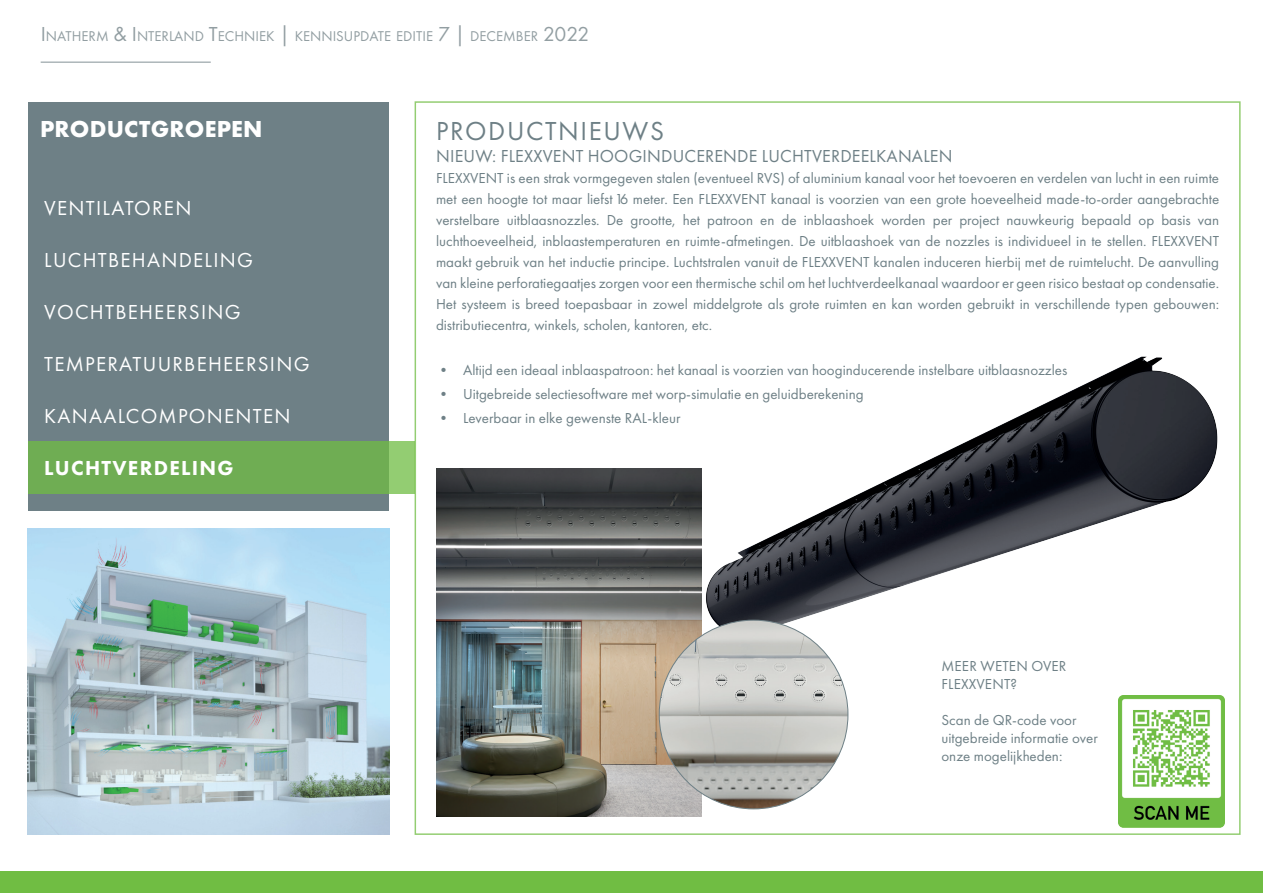
<style>
.page{position:relative;width:1263px;height:893px;background:#fff}
.page>*{position:absolute;margin:0;border:0;box-sizing:border-box;transform-origin:0 0}
.t1{font:27px "Futura PT";letter-spacing:.06em;color:#6e8086}
.t2{font:700 24px "Futura PT";letter-spacing:.01em;color:#fff}
.t3{font:21px "Futura PT";letter-spacing:.06em;color:#fff}
.t4{font:800 21px "Futura PT";letter-spacing:.06em;color:#fff}
.t5{font:18px "Futura PT";letter-spacing:.01em;color:#6e8086}
.t6{font:15px/21px "Futura PT";color:#6e8086}
.t7{font:14.7px "Futura PT";color:#929ea2}
.s1{font-size:21px}
</style>
<div class="page">
<div style="left:28px;top:102px;width:361px;height:408px;background:#6e8086"></div>
<hr style="left:41px;top:62px;width:170px;height:1px;background:#929ea2">
<div style="left:28px;top:441px;width:387px;height:53px;background:#6fad53"></div>
<img style="left:1118px;top:696px;width:106px;height:132px">
<div style="left:0;top:872px;width:1263px;height:21px;background:#70bd43"></div>
<img style="left:28px;top:529px;width:361px;height:305px">
<img style="left:436px;top:468px;width:266px;height:348px">
<img style="left:692px;top:356px;width:526px;height:286px">
<img style="left:659px;top:620px;width:189px;height:189px;border-radius:94px">
<p class="t7" style="left:41px;top:27px;width:550px"><span class="s1">I</span>NATHERM <span class="s1">&amp; I</span>NTERLAND <span class="s1">T</span>ECHNIEK <span class="s1">|</span> KENNISUPDATE EDITIE <span class="s1">7 |</span> DECEMBER <span class="s1">2022</span></p>
<h2 class="t2" style="left:40px;top:114px;width:224px">PRODUCTGROEPEN</h2>
<h3 class="t3" style="left:44px;top:195px;width:149px">VENTILATOREN</h3>
<h3 class="t3" style="left:44px;top:247px;width:210px">LUCHTBEHANDELING</h3>
<h3 class="t3" style="left:44px;top:299px;width:198px">VOCHTBEHEERSING</h3>
<h3 class="t3" style="left:44px;top:351px;width:267px">TEMPERATUURBEHEERSING</h3>
<h3 class="t3" style="left:44px;top:403px;width:248px">KANAALCOMPONENTEN</h3>
<h3 class="t4" style="left:44px;top:454px;width:191px">LUCHTVERDELING</h3>
<h1 class="t1" style="left:436px;top:115px;width:229px">PRODUCTNIEUWS</h1>
<p class="t5" style="left:436px;top:145px;width:518px">NIEUW: FLEXXVENT HOOGINDUCERENDE LUCHTVERDEELKANALEN</p>
<p class="t6" style="left:436px;top:167px;width:785px;text-align:justify">FLEXXVENT is een strak vormgegeven stalen (eventueel RVS) of aluminium kanaal voor het toevoeren en verdelen van lucht in een ruimte met een hoogte tot maar liefst 16 meter. Een FLEXXVENT kanaal is voorzien van een grote hoeveelheid made-to-order aangebrachte verstelbare uitblaasnozzles. De grootte, het patroon en de inblaashoek worden per project nauwkeurig bepaald op basis van luchthoeveelheid, inblaastemperaturen en ruimte-afmetingen. De uitblaashoek van de nozzles is individueel in te stellen. FLEXXVENT maakt gebruik van het inductie principe. Luchtstralen vanuit de FLEXXVENT kanalen induceren hierbij met de ruimtelucht. De aanvulling van kleine perforatiegaatjes zorgen voor een thermische schil om het luchtverdeelkanaal waardoor er geen risico bestaat op condensatie.<br>Het systeem is breed toepasbaar in zowel middelgrote als grote ruimten en kan worden gebruikt in verschillende typen gebouwen: distributiecentra, winkels, scholen, kantoren, etc.</p>
<p class="t6" style="left:436px;top:359px;width:633px">• Altijd een ideaal inblaaspatroon: het kanaal is voorzien van hooginducerende instelbare uitblaasnozzles</p>
<p class="t6" style="left:436px;top:383px;width:429px">• Uitgebreide selectiesoftware met worp-simulatie en geluidberekening</p>
<p class="t6" style="left:436px;top:407px;width:246px">• Leverbaar in elke gewenste RAL-kleur</p>
<p class="t6" style="left:941px;top:657px;width:126px;line-height:18px">MEER WETEN OVER<br>FLEXXVENT?</p>
<p class="t6" style="left:941px;top:711px;width:158px;line-height:18px">Scan de QR-code voor uitgebreide informatie over onze mogelijkheden:</p>
</div>
